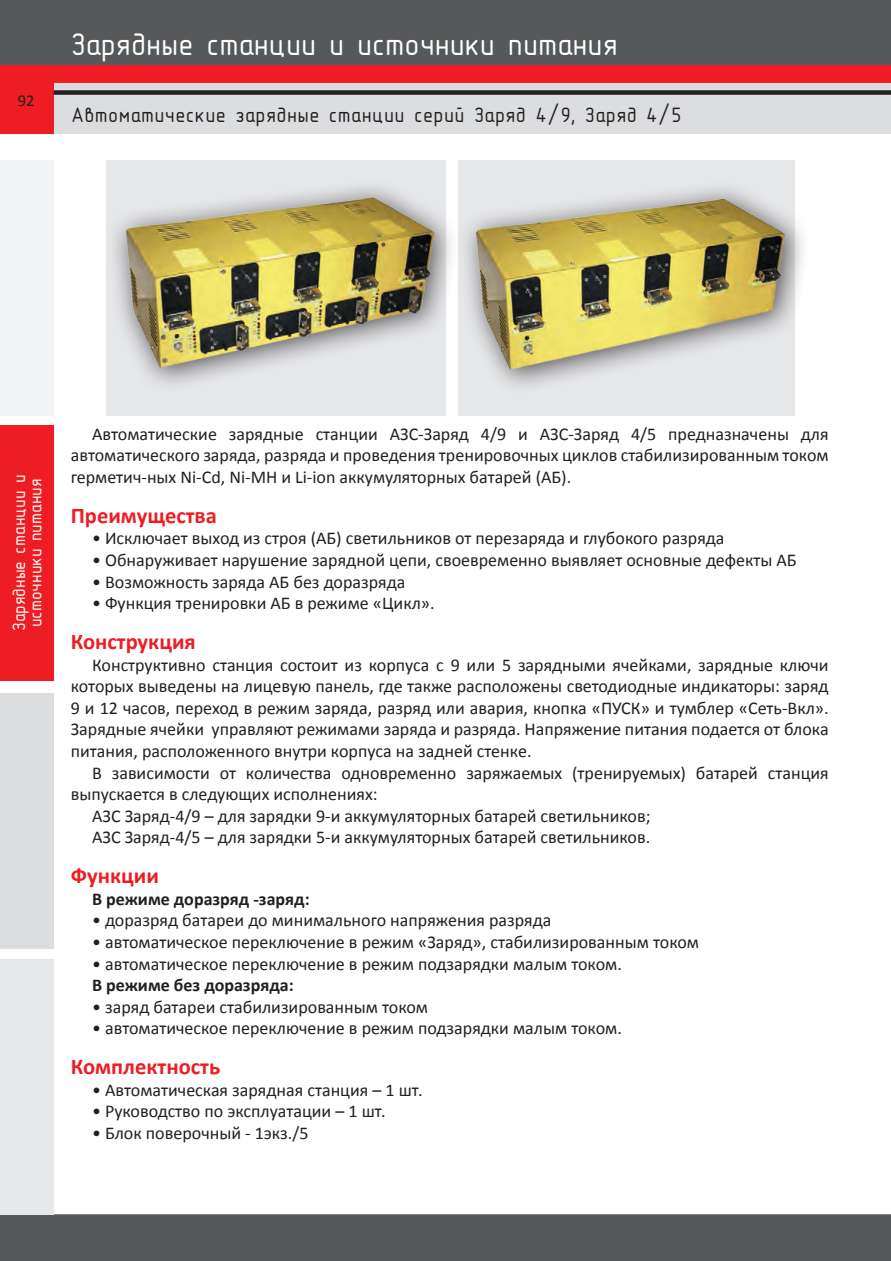
<style>
.page{position:relative;width:891px;height:1261px;background:#fff}
.page>*{position:absolute;margin:0;border:0;box-sizing:border-box;transform-origin:0 0}
.t1{font:31.5px "GOST 2.304 81 type B";color:#fff}
.Подзаголовок{font:700 22.5px "Calibri";color:#ee1d23}
.Заголовок{font:21px "GOST 2.304 81 type B";letter-spacing:.02em;color:#231f20}
.Общий_текст{font:18px/21.6px "Calibri";color:#231f20;text-align:justify}
.Общий_текст-2{font:700 18px "Calibri";color:#231f20}
.t2{font:18px/16.5px "GOST 2.304 81 type B";color:#fff}
.t3{font:16.5px "Calibri";color:#231f20}
</style>
<div class="page">
<div style="left:0;top:0;width:890px;height:66px;background:#57585a"></div>
<div style="left:0;top:66px;width:890px;height:17px;background:#ee1d23"></div>
<div style="left:54px;top:83px;width:836px;height:51px;background:#dcdddf"></div>
<div style="left:0;top:66px;width:54px;height:68px;background:#ee1d23"></div>
<div style="left:54px;top:90px;width:836px;height:5px;background:#231f20"></div>
<div style="left:0;top:160px;width:54px;height:255px;background:#f2f3f4"></div>
<div style="left:0;top:693px;width:54px;height:256px;background:#dcdddf"></div>
<div style="left:0;top:959px;width:54px;height:256px;background:#e6e7e9"></div>
<div style="left:0;top:425px;width:53px;height:255px;background:#ee1d23"></div>
<div style="left:106px;top:160px;width:339px;height:255px;background:#e6e7e9"></div>
<div style="left:458px;top:160px;width:336px;height:255px;background:#e6e7e9"></div>
<div style="left:107px;top:179px;width:353px;height:214px;background:#231f20;opacity:.75"></div>
<img style="left:125px;top:195px;width:309px;height:176px">
<div style="left:457px;top:180px;width:353px;height:215px;background:#231f20;opacity:.75"></div>
<img style="left:475px;top:197px;width:309px;height:175px">
<div style="left:0;top:1214px;width:891px;height:47px;background:#57585a"></div>
<p class="t3" style="left:18px;top:90px;width:18px">92</p>
<h1 class="t1" style="left:71px;top:27px;width:548px">Зарядные станции и источники питания</h1>
<p class="Заголовок" style="left:71px;top:103px;width:611px">Автоматические зарядные станции серий Заряд 4/9, Заряд 4/5</p>
<p class="t2" style="left:11px;top:631px;width:158px;rotate:-90deg">Зарядные станции и источники питания</p>
<p class="Общий_текст" style="left:71px;top:423px;width:759px;text-indent:21px">Автоматические зарядные станции АЗС-Заряд 4/9 и АЗС-Заряд 4/5 предназначены для автоматического заряда, разряда и проведения тренировочных циклов стабилизированным током герметич-ных Ni-Cd, Ni-MH и Li-ion аккумуляторныx батарей (АБ).</p>
<p class="Подзаголовок" style="left:71px;top:501px;width:147px">Преимущества</p>
<p class="Общий_текст" style="left:92px;top:528px;width:633px">• Исключает выход из строя (АБ) светильников от перезаряда и глубокого разряда</p>
<p class="Общий_текст" style="left:92px;top:549px;width:705px">• Обнаруживает нарушение зарядной цепи, своевременно выявляет основные дефекты АБ</p>
<p class="Общий_текст" style="left:92px;top:571px;width:315px">• Возможность заряда АБ без доразряда</p>
<p class="Общий_текст" style="left:92px;top:592px;width:344px">• Функция тренировки АБ в режиме «Цикл».</p>
<p class="Подзаголовок" style="left:71px;top:627px;width:126px">Конструкция</p>
<p class="Общий_текст" style="left:71px;top:654px;width:759px;text-indent:21px">Конструктивно станция состоит из корпуса с 9 или 5 зарядными ячейками, зарядные ключи которых выведены на лицевую панель, где также расположены светодиодные индикаторы: заряд 9 и 12 часов, переход в режим заряда, разряд или авария, кнопка «ПУСК» и тумблер «Сеть-Вкл».<br>Зарядные ячейки управляют режимами заряда и разряда. Напряжение питания подается от блока питания, расположенного внутри корпуса на задней стенке.</p>
<p class="Общий_текст" style="left:71px;top:762px;width:759px;text-indent:21px">В зависимости от количества одновременно заряжаемых (тренируемых) батарей станция выпускается в следующих исполнениях:</p>
<p class="Общий_текст" style="left:92px;top:805px;width:559px">АЗС Заряд-4/9 – для зарядки 9-и аккумуляторных батарей светильников;</p>
<p class="Общий_текст" style="left:92px;top:827px;width:559px">АЗС Заряд-4/5 – для зарядки 5-и аккумуляторных батарей светильников.</p>
<p class="Подзаголовок" style="left:71px;top:861px;width:90px">Функции</p>
<p class="Общий_текст-2" style="left:92px;top:887px;width:219px">В режиме доразряд -заряд:</p>
<p class="Общий_текст" style="left:92px;top:910px;width:461px">• доразряд батареи до минимального напряжения разряда</p>
<p class="Общий_текст" style="left:92px;top:931px;width:608px">• автоматическое переключение в режим «Заряд», стабилизированным током</p>
<p class="Общий_текст" style="left:92px;top:953px;width:531px">• автоматическое переключение в режим подзарядки малым током.</p>
<p class="Общий_текст-2" style="left:92px;top:974px;width:203px">В режиме без доразряда:</p>
<p class="Общий_текст" style="left:92px;top:996px;width:337px">• заряд батареи стабилизированным током</p>
<p class="Общий_текст" style="left:92px;top:1018px;width:531px">• автоматическое переключение в режим подзарядки малым током.</p>
<p class="Подзаголовок" style="left:71px;top:1052px;width:151px">Комплектность</p>
<p class="Общий_текст" style="left:92px;top:1079px;width:332px">• Автоматическая зарядная станция – 1 шт.</p>
<p class="Общий_текст" style="left:92px;top:1101px;width:295px">• Руководство по эксплуатации – 1 шт.</p>
<p class="Общий_текст" style="left:92px;top:1122px;width:218px">• Блок поверочный - 1экз./5</p>
</div>
